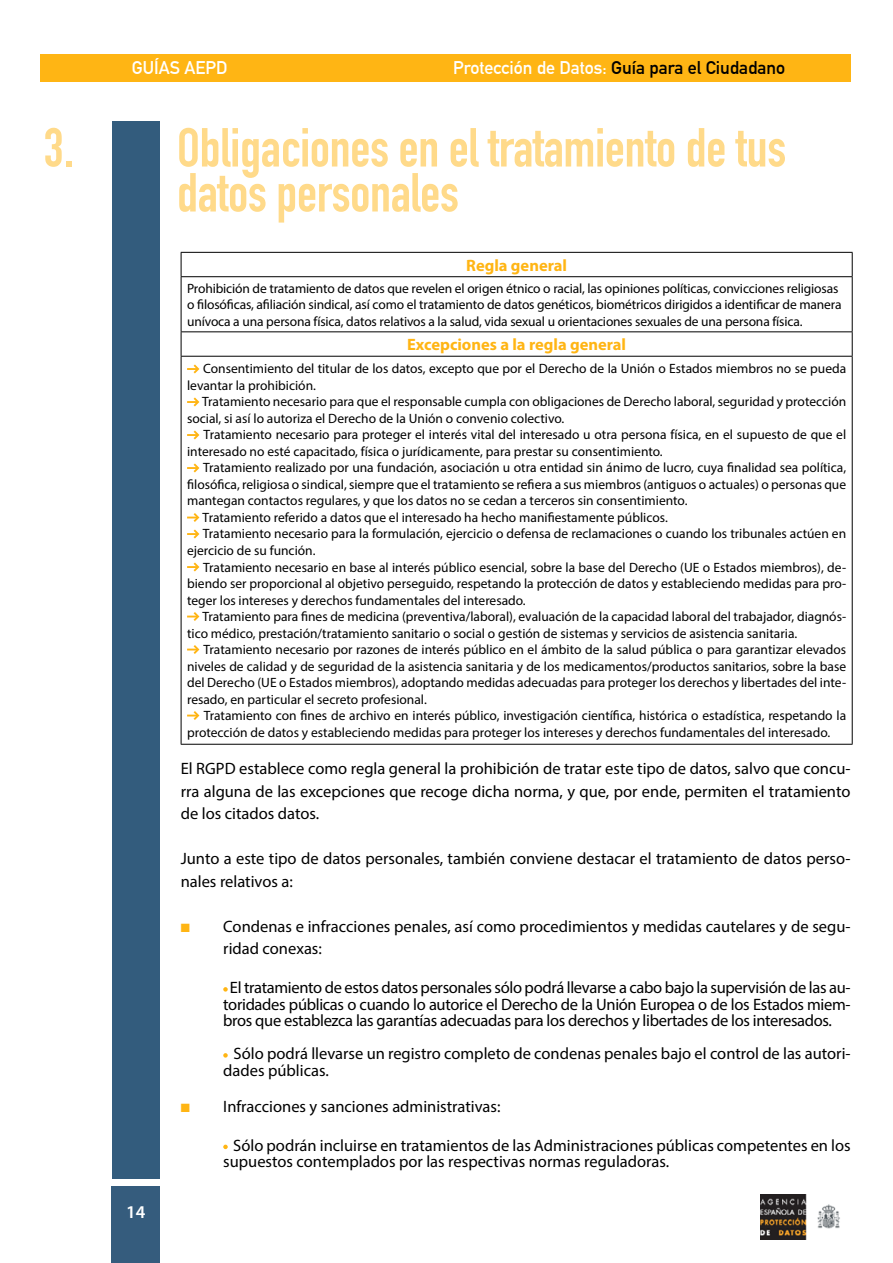
<style>
.page{position:relative;width:893px;height:1263px;background:#fff}
.page>*{position:absolute;margin:0;border:0;box-sizing:border-box;transform-origin:0 0}
.t1{font:700 54px/45px "DIN Condensed";letter-spacing:-.005em;color:#ffda8a}
.t2{font:700 18px "DIN Alternate";color:#000}
.t3{font:700 18px "DIN Alternate";color:#fff}
.t4{font:600 18px "Myriad Pro";color:#fff}
.t5{font:16.5px/22.5px "Myriad Pro";color:#000}
.t6{font:700 16.5px "Myriad Pro";color:#ffb514}
.t7{font:13.5px/16.5px "Myriad Pro";color:#000}
.s1{color:#fff}
.s2{color:#ffb514}
</style>
<div class="page">
<div style="left:40px;top:54px;width:810px;height:27px;background:#ffb514"></div>
<div style="left:112px;top:1186px;width:48px;height:77px;background:#355c7d"></div>
<img style="left:760px;top:1195px;width:80px;height:45px">
<div style="left:112px;top:122px;width:48px;height:1057px;background:#335c7d"></div>
<hr style="left:181px;top:252px;width:672px;height:1px;background:#000">
<svg style="left:181px;top:253px;width:1px;height:23px"></svg>
<svg style="left:852px;top:253px;width:1px;height:23px"></svg>
<hr style="left:181px;top:276px;width:672px;height:1px;background:#000">
<hr style="left:181px;top:277px;width:1px;height:54px;background:#000">
<hr style="left:852px;top:277px;width:1px;height:54px;background:#000">
<hr style="left:181px;top:331px;width:672px;height:1px;background:#000">
<svg style="left:181px;top:332px;width:1px;height:24px"></svg>
<svg style="left:852px;top:332px;width:1px;height:24px"></svg>
<hr style="left:181px;top:356px;width:672px;height:1px;background:#000">
<hr style="left:181px;top:357px;width:1px;height:387px;background:#000">
<hr style="left:852px;top:357px;width:1px;height:387px;background:#000">
<hr style="left:181px;top:744px;width:672px;height:1px;background:#000">
<svg style="left:187px;top:364px;width:12px;height:9px"></svg>
<svg style="left:187px;top:397px;width:12px;height:9px"></svg>
<svg style="left:187px;top:430px;width:12px;height:9px"></svg>
<svg style="left:187px;top:463px;width:12px;height:9px"></svg>
<svg style="left:187px;top:513px;width:12px;height:9px"></svg>
<svg style="left:187px;top:529px;width:12px;height:9px"></svg>
<svg style="left:187px;top:562px;width:12px;height:9px"></svg>
<svg style="left:187px;top:612px;width:12px;height:9px"></svg>
<svg style="left:187px;top:645px;width:12px;height:9px"></svg>
<svg style="left:187px;top:711px;width:12px;height:9px"></svg>
<svg style="left:223px;top:987px;width:5px;height:4px"></svg>
<svg style="left:223px;top:1053px;width:5px;height:4px"></svg>
<svg style="left:223px;top:1144px;width:5px;height:5px"></svg>
<h2 class="t3" style="left:132px;top:54px;width:97px">GUÍAS AEPD</h2>
<h2 class="t2" style="left:453px;top:54px;width:333px"><span class="s1">Protección de Datos:</span> Guía para el Ciudadano</h2>
<h1 class="t1" style="left:177px;top:125px;width:611px;text-indent:-133px">3. Obligaciones en el tratamiento de tus datos personales</h1>
<p class="t6" style="left:466px;top:254px;width:102px">Regla general</p>
<p class="t7" style="left:187px;top:280px;width:656px">Prohibición de tratamiento de datos que revelen el origen étnico o racial, las opiniones políticas, convicciones religiosas o filosóficas, afiliación sindical, así como el tratamiento de datos genéticos, biométricos dirigidos a identificar de manera unívoca a una persona física, datos relativos a la salud, vida sexual u orientaciones sexuales de una persona física.</p>
<p class="t6" style="left:407px;top:334px;width:221px">Excepciones a la regla general</p>
<p class="t7" style="left:187px;top:360px;width:661px;text-indent:16px">Consentimiento del titular de los datos, excepto que por el Derecho de la Unión o Estados miembros no se pueda levantar la prohibición.</p>
<p class="t7" style="left:187px;top:393px;width:661px;text-indent:15px">Tratamiento necesario para que el responsable cumpla con obligaciones de Derecho laboral, seguridad y protección social, si así lo autoriza el Derecho de la Unión o convenio colectivo.</p>
<p class="t7" style="left:187px;top:426px;width:661px;text-indent:17px">Tratamiento necesario para proteger el interés vital del interesado u otra persona física, en el supuesto de que el interesado no esté capacitado, física o jurídicamente, para prestar su consentimiento.</p>
<p class="t7" style="left:203px;top:459px;width:644px">Tratamiento realizado por una fundación, asociación u otra entidad sin ánimo de lucro, cuya finalidad sea política,</p>
<p class="t7" style="left:187px;top:476px;width:661px">filosófica, religiosa o sindical, siempre que el tratamiento se refiera a sus miembros (antiguos o actuales) o personas que</p>
<p class="t7" style="left:187px;top:492px;width:502px">mantegan contactos regulares, y que los datos no se cedan a terceros sin consentimiento.</p>
<p class="t7" style="left:203px;top:509px;width:467px">Tratamiento referido a datos que el interesado ha hecho manifiestamente públicos.</p>
<p class="t7" style="left:203px;top:525px;width:645px">Tratamiento necesario para la formulación, ejercicio o defensa de reclamaciones o cuando los tribunales actúen en</p>
<p class="t7" style="left:187px;top:542px;width:130px">ejercicio de su función.</p>
<p class="t7" style="left:203px;top:558px;width:645px">Tratamiento necesario en base al interés público esencial, sobre la base del Derecho (UE o Estados miembros), de-</p>
<p class="t7" style="left:187px;top:575px;width:661px">biendo ser proporcional al objetivo perseguido, respetando la protección de datos y estableciendo medidas para pro-</p>
<p class="t7" style="left:187px;top:591px;width:340px">teger los intereses y derechos fundamentales del interesado.</p>
<p class="t7" style="left:202px;top:608px;width:645px">Tratamiento para fines de medicina (preventiva/laboral), evaluación de la capacidad laboral del trabajador, diagnós-</p>
<p class="t7" style="left:187px;top:624px;width:612px">tico médico, prestación/tratamiento sanitario o social o gestión de sistemas y servicios de asistencia sanitaria.</p>
<p class="t7" style="left:204px;top:641px;width:644px">Tratamiento necesario por razones de interés público en el ámbito de la salud pública o para garantizar elevados</p>
<p class="t7" style="left:187px;top:657px;width:661px">niveles de calidad y de seguridad de la asistencia sanitaria y de los medicamentos/productos sanitarios, sobre la base</p>
<p class="t7" style="left:187px;top:674px;width:661px">del Derecho (UE o Estados miembros), adoptando medidas adecuadas para proteger los derechos y libertades del inte-</p>
<p class="t7" style="left:187px;top:690px;width:241px">resado, en particular el secreto profesional.</p>
<p class="t7" style="left:204px;top:707px;width:644px">Tratamiento con fines de archivo en interés público, investigación científica, histórica o estadística, respetando la</p>
<p class="t7" style="left:187px;top:723px;width:645px">protección de datos y estableciendo medidas para proteger los intereses y derechos fundamentales del interesado.</p>
<p class="t5" style="left:181px;top:757px;width:671px;text-align:justify">El RGPD establece como regla general la prohibición de tratar este tipo de datos, salvo que concu&shy;rra alguna de las excepciones que recoge dicha norma, y que, por ende, permiten el tratamiento de los citados datos.</p>
<p class="t5" style="left:181px;top:847px;width:671px">Junto a este tipo de datos personales, también conviene destacar el tratamiento de datos perso&shy;nales relativos a:</p>
<p class="t5" style="left:223px;top:914px;width:629px;text-indent:-43px"><span class="s2">■</span> Condenas e infracciones penales, así como procedimientos y medidas cautelares y de segu&shy;ridad conexas:</p>
<p class="t5" style="left:223px;top:979px;width:629px;line-height:16.5px;text-align:justify;text-indent:7px">El tratamiento de estos datos personales sólo podrá llevarse a cabo bajo la supervisión de las au&shy;toridades públicas o cuando lo autorice el Derecho de la Unión Europea o de los Estados miem&shy;bros que establezca las garantías adecuadas para los derechos y libertades de los interesados.</p>
<p class="t5" style="left:223px;top:1045px;width:629px;line-height:16.5px;text-indent:10px">Sólo podrá llevarse un registro completo de condenas penales bajo el control de las autori&shy;dades públicas.</p>
<p class="t5" style="left:181px;top:1094px;width:321px"><span class="s2">■</span> Infracciones y sanciones administrativas:</p>
<p class="t5" style="left:223px;top:1136px;width:629px;line-height:16.5px;text-indent:10px">Sólo podrán incluirse en tratamientos de las Administraciones públicas competentes en los supuestos contemplados por las respectivas normas reguladoras.</p>
<h2 class="t4" style="left:126px;top:1201px;width:21px">14</h2>
</div>
